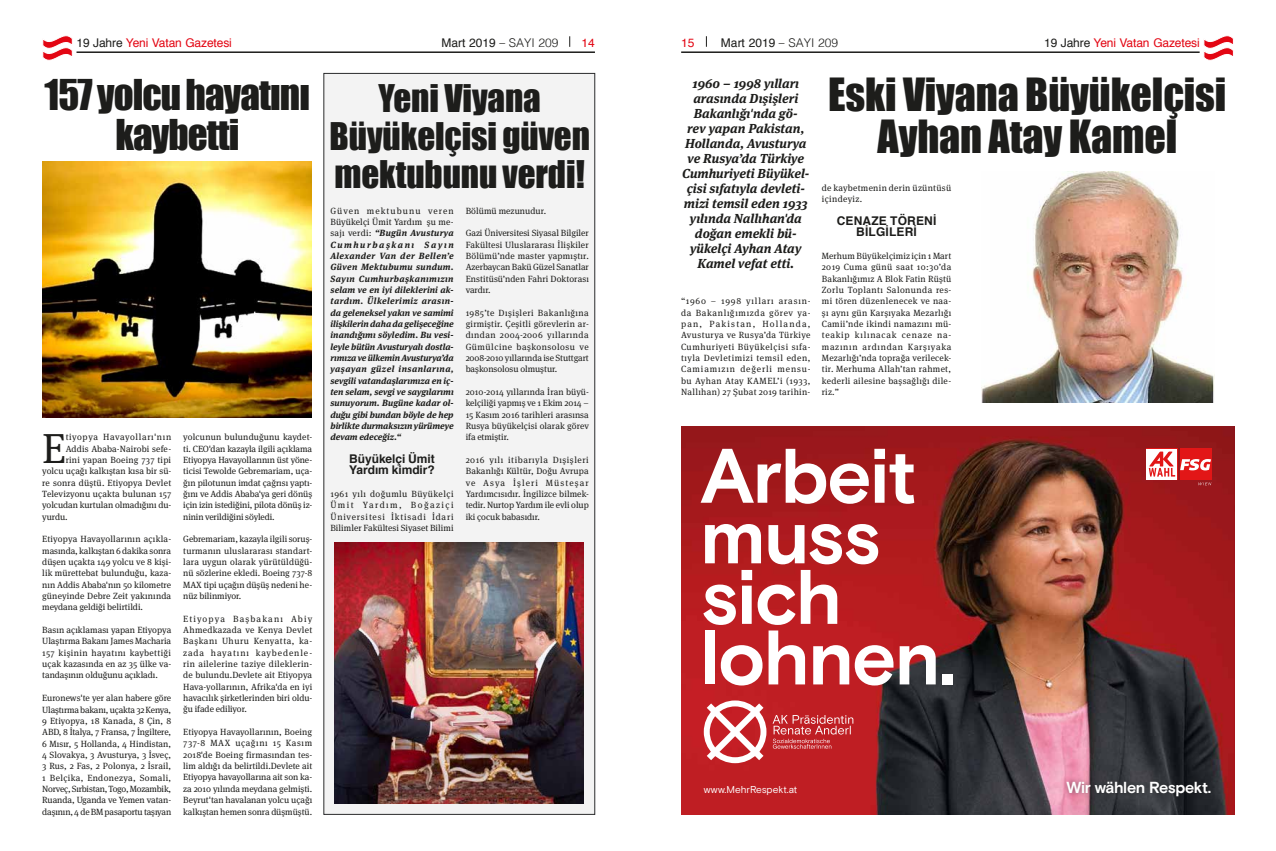
<style>
.page{position:relative;width:1276px;height:851px;background:#fff}
.page>*{position:absolute;margin:0;border:0;box-sizing:border-box;transform-origin:0 0}
.t1{font:700 77px/60.5px "Basis Grotesque Pro";letter-spacing:-.02em;color:#fff}
.t2{font:42px/42px "Impact";letter-spacing:-.005em;color:#1d1d1b;text-align:center}
.t3{font:41.9px "Meta Serif Pro";color:#1d1d1b}
.t4{font:39px/40px "Impact";letter-spacing:-.025em;color:#1d1d1b;text-align:center}
.t5{font:35px/38px "Impact";letter-spacing:-.005em;color:#1d1d1b;text-align:center}
.t6{font:700 16px "Basis Grotesque Pro";letter-spacing:-.02em;color:#fff}
.t7{font:italic 700 13px/15px "Meta Serif Pro";color:#1d1d1b;text-align:center}
.t8{font:12px "Helvetica";letter-spacing:-.01em;color:#e30613}
.t9{font:12px "Helvetica";color:#1d1d1b}
.t10{font:700 12px/11.3px "Helvetica";letter-spacing:-.005em;color:#1d1d1b}
.t11{font:700 12px/11.3px "Helvetica";letter-spacing:.015em;color:#1d1d1b;text-align:center}
.t12{font:10px "Basis Grotesque Pro";color:#fff}
.t13{font:9px/11.3px "Meta Serif Pro";color:#1d1d1b;text-align:justify}
.t14{font:italic 700 9px/11.3px "Meta Serif Pro";letter-spacing:-.005em;color:#1d1d1b;text-align:justify}
.t15{font:9px "Meta Serif Pro";letter-spacing:.02em;color:#1d1d1b}
.t16{font:9px/11.3px "Meta Serif Pro";letter-spacing:.03em;color:#1d1d1b}
.t17{font:9px "Meta Serif Pro";letter-spacing:.07em;color:#1d1d1b}
.s1{color:#1d1d1b}
.s2{font-family:"Meta Serif Pro";font-style:italic}
.s3{font-weight:300}
.s4{font-weight:400;font-style:normal}
</style>
<div class="page">
<hr style="left:77px;top:51px;width:518px;height:2px;background:#1d1d1b">
<hr style="left:681px;top:51px;width:518px;height:2px;background:#1d1d1b">
<svg style="left:42px;top:35px;width:31px;height:26px"></svg>
<svg style="left:1203px;top:35px;width:31px;height:26px"></svg>
<img style="left:981px;top:172px;width:233px;height:231px">
<img style="left:681px;top:426px;width:553px;height:388px">
<div style="left:1180px;top:448px;width:31px;height:32px;background:#e21617"></div>
<svg style="left:1198px;top:482px;width:13px;height:3px"></svg>
<svg style="left:1146px;top:448px;width:31px;height:32px"></svg>
<div style="left:1146px;top:449px;width:30px;height:30px;background:linear-gradient(to right,#fff,#fff)"></div>
<svg style="left:1148px;top:451px;width:63px;height:25px"></svg>
<div style="left:1061px;top:775px;width:155px;height:26px;background:#1d1d1b;opacity:.5"></div>
<svg style="left:772px;top:715px;width:81px;height:33px;background:#ca484c"></svg>
<svg style="left:704px;top:700px;width:62px;height:63px"></svg>
<svg style="left:323px;top:73px;width:272px;height:741px"></svg>
<img style="left:335px;top:542px;width:248px;height:261px">
<img style="left:42px;top:162px;width:270px;height:255px">
<h3 class="t8" style="left:77px;top:33px;width:157px"><span class="s1">19 Jahre</span> Yeni Vatan Gazetesi</h3>
<h3 class="t9" style="left:441px;top:33px;width:119px">Mart 2019 <span class="s2">–</span> <span class="s3">SAYI 209</span></h3>
<h3 class="t8" style="left:581px;top:33px;width:15px">14</h3>
<h3 class="t8" style="left:681px;top:33px;width:15px">15</h3>
<h3 class="t9" style="left:721px;top:33px;width:119px">Mart 2019 <span class="s2">–</span> <span class="s3">SAYI 209</span></h3>
<h3 class="t8" style="left:1044px;top:33px;width:157px"><span class="s1">19 Jahre</span> Yeni Vatan Gazetesi</h3>
<h3 class="t4" style="left:45px;top:73px;width:267px">157 yolcu hayatını kaybetti</h3>
<h3 class="t3" style="left:42px;top:418px;width:25px">E</h3>
<p class="t17" style="left:66px;top:430px;width:107px">tiyopya Havayolları'nın</p>
<p class="t13" style="left:66px;top:442px;width:107px">Addis Ababa-Nairobi sefe-</p>
<p class="t15" style="left:66px;top:453px;width:107px">rini yapan Boeing 737 tipi</p>
<p class="t13" style="left:42px;top:465px;width:130px">yolcu uçağı kalkıştan kısa bir sü-</p>
<p class="t15" style="left:42px;top:476px;width:130px">re sonra düştü. Etiyopya Devlet</p>
<p class="t13" style="left:42px;top:487px;width:130px">Televizyonu uçakta bulunan 157</p>
<p class="t13" style="left:42px;top:499px;width:130px">yolcudan kurtulan olmadığını du-</p>
<p class="t13" style="left:42px;top:510px;width:27px">yurdu.</p>
<p class="t13" style="left:42px;top:533px;width:130px">Etiyopya Havayollarının açıkla&shy;masında, kalkıştan 6 dakika sonra düşen uçakta 149 yolcu ve 8 kişi&shy;lik mürettebat bulunduğu, kaza&shy;nın Addis Ababa'nın 50 kilometre güneyinde Debre Zeit yakınında meydana geldiği belirtildi.</p>
<p class="t13" style="left:42px;top:623px;width:130px">Basın açıklaması yapan Etiyopya Ulaştırma Bakanı James Macharia 157 kişinin hayatını kaybettiği uçak kazasında en az 35 ülke va&shy;tandaşının olduğunu açıkladı.</p>
<p class="t13" style="left:42px;top:691px;width:130px">Euronews'te yer alan habere göre Ulaştırma bakanı, uçakta 32 Kenya, 9 Etiyopya, 18 Kanada, 8 Çin, 8<br>ABD, 8 İtalya, 7 Fransa, 7 İngiltere, 6 Mısır, 5 Hollanda, 4 Hindistan, 4 Slovakya, 3 Avusturya, 3 İsveç, 3 Rus, 2 Fas, 2 Polonya, 2 İsrail, 1 Belçika, Endonezya, Somali, Norveç, Sırbistan, Togo, Mozambik, Ruanda, Uganda ve Yemen vatan&shy;daşının, 4 de BM pasaportu taşıyan</p>
<p class="t13" style="left:183px;top:431px;width:130px">yolcunun bulunduğunu kaydet&shy;ti. CEO'dan kazayla ilgili açıklama Etiyopya Havayollarının üst yöne&shy;ticisi Tewolde Gebremariam, uça&shy;ğın pilotunun imdat çağrısı yaptı&shy;ğını ve Addis Ababa'ya geri dönüş için izin istediğini, pilota dönüş iz&shy;ninin verildiğini söyledi.</p>
<p class="t13" style="left:183px;top:533px;width:130px">Gebremariam, kazayla ilgili soruş&shy;turmanın uluslararası standart&shy;lara uygun olarak yürütüldüğü&shy;nü sözlerine ekledi. Boeing 737-8<br>MAX tipi uçağın düşüş nedeni he&shy;nüz bilinmiyor.</p>
<p class="t13" style="left:183px;top:612px;width:131px">Etiyopya Başbakanı Abiy Ahmedkazada ve Kenya Devlet Başkanı Uhuru Kenyatta, ka&shy;zada hayatını kaybedenle&shy;rin ailelerine taziye dileklerin&shy;de bulundu.Devlete ait Etiyopya Hava-yollarının, Afrika'da en iyi havacılık şirketlerinden biri oldu&shy;ğu ifade ediliyor.</p>
<p class="t13" style="left:183px;top:725px;width:130px">Etiyopya Havayollarının, Boeing 737-8 MAX uçağını 15 Kasım 2018'de Boeing firmasından tes&shy;lim aldığı da belirtildi.Devlete ait Etiyopya havayollarına ait son ka&shy;za 2010 yılında meydana gelmişti.<br>Beyrut'tan havalanan yolcu uçağı kalkıştan hemen sonra düşmüştü.</p>
<h3 class="t5" style="left:330px;top:78px;width:262px">Yeni Viyana<br>Büyükelçisi güven mektubunu verdi!</h3>
<p class="t14" style="left:330px;top:204px;width:125px"><span class="s4">Güven mektubunu veren Büyükelçi Ümit Yardım şu me&shy;sajı verdi:</span> “Bugün Avusturya Cumhurbaşkanı Sayın Alexander Van der Bellen’e Güven Mektubumu sundum.<br>Sayın Cumhurbaşkanımızın selam ve en iyi dileklerini ak&shy;tardım. Ülkelerimiz arasın&shy;da geleneksel yakın ve samimi ilişkilerin daha da gelişeceğine inandığımı söyledim. Bu vesi&shy;leyle bütün Avusturyalı dostla&shy;rımıza ve ülkemin Avusturya’da yaşayan güzel insanlarına, sevgili vatandaşlarımıza en iç&shy;ten selam, sevgi ve saygılarımı sunuyorum. Bugüne kadar ol&shy;duğu gibi bundan böyle de hep birlikte durmaksızın yürümeye devam edeceğiz.“</p>
<h3 class="t10" style="left:349px;top:453px;width:87px">Büyükelçi Ümit<br>Yardım kimdir?</h3>
<p class="t13" style="left:330px;top:487px;width:125px">1961 yılı doğumlu Büyükelçi Ümit Yardım, Boğaziçi Üniversitesi İktisadi İdari Bilimler Fakültesi Siyaset Bilimi</p>
<p class="t13" style="left:466px;top:204px;width:82px">Bölümü mezunudur.</p>
<p class="t13" style="left:466px;top:227px;width:125px">Gazi Üniversitesi Siyasal Bilgiler Fakültesi Uluslararası İlişkiler Bölümü’nde master yapmıştır.<br>Azerbaycan Bakü Güzel Sanatlar Enstitüsü’nden Fahri Doktorası vardır.</p>
<p class="t13" style="left:466px;top:306px;width:125px">1985’te Dışişleri Bakanlığına girmiştir. Çeşitli görevlerin ar&shy;dından 2004-2006 yıllarında Gümülcine başkonsolosu ve 2008-2010 yıllarında ise Stuttgart başkonsolosu olmuştur.</p>
<p class="t13" style="left:466px;top:385px;width:125px">2010-2014 yıllarında İran büyü&shy;kelçiliği yapmış ve 1 Ekim 2014 – 15 Kasım 2016 tarihleri arasınsa Rusya büyükelçisi olarak görev ifa etmiştir.</p>
<p class="t13" style="left:466px;top:453px;width:125px">2016 yılı itibarıyla Dışişleri Bakanlığı Kültür, Doğu Avrupa ve Asya İşleri Müsteşar Yardımcısıdır. İngilizce bilmek&shy;tedir. Nurtop Yardım ile evli olup iki çocuk babasıdır.</p>
<p class="t7" style="left:682px;top:74px;width:129px">1960 – 1998 yılları arasında Dışişleri<br>Bakanlığı'nda gö-<br>rev yapan Pakistan,<br>Hollanda, Avusturya ve Rusya’da Türkiye<br>Cumhuriyeti Büyükel&shy;çisi sıfatıyla devleti&shy;mizi temsil eden 1933 yılında Nallıhan'da doğan emekli bü&shy;yükelçi Ayhan Atay<br>Kamel vefat etti.</p>
<p class="t13" style="left:681px;top:295px;width:131px">“1960 – 1998 yılları arasın&shy;da Bakanlığımızda görev ya&shy;pan, Pakistan, Hollanda, Avusturya ve Rusya’da Türkiye Cumhuriyeti Büyükelçisi sıfa&shy;tıyla Devletimizi temsil eden, Camiamızın değerli mensu&shy;bu Ayhan Atay KAMEL’i (1933, Nallıhan) 27 Şubat 2019 tarihin-</p>
<h2 class="t2" style="left:828px;top:72px;width:400px">Eski Viyana Büyükelçisi<br>Ayhan Atay Kamel</h2>
<p class="t16" style="left:822px;top:181px;width:131px">de kaybetmenin derin üzüntüsü içindeyiz.</p>
<h3 class="t11" style="left:836px;top:215px;width:101px">CENAZE TÖRENİ<br>BİLGİLERİ</h3>
<p class="t13" style="left:822px;top:249px;width:131px">Merhum Büyükelçimiz için 1 Mart 2019 Cuma günü saat 10:30’da Bakanlığımız A Blok Fatin Rüştü Zorlu Toplantı Salonunda res&shy;mi tören düzenlenecek ve naa&shy;şı aynı gün Karşıyaka Mezarlığı Camii’nde ikindi namazını mü&shy;teakip kılınacak cenaze na&shy;mazının ardından Karşıyaka Mezarlığı’nda toprağa verilecek&shy;tir. Merhuma Allah’tan rahmet, kederli ailesine başsağlığı dile&shy;riz.”</p>
<h1 class="t1" style="left:700px;top:448px;width:257px">Arbeit muss sich lohnen.</h1>
<p class="t12" style="left:704px;top:783px;width:95px">www.MehrRespekt.at</p>
<h3 class="t6" style="left:1066px;top:777px;width:146px">Wir wählen Respekt.</h3>
</div>
